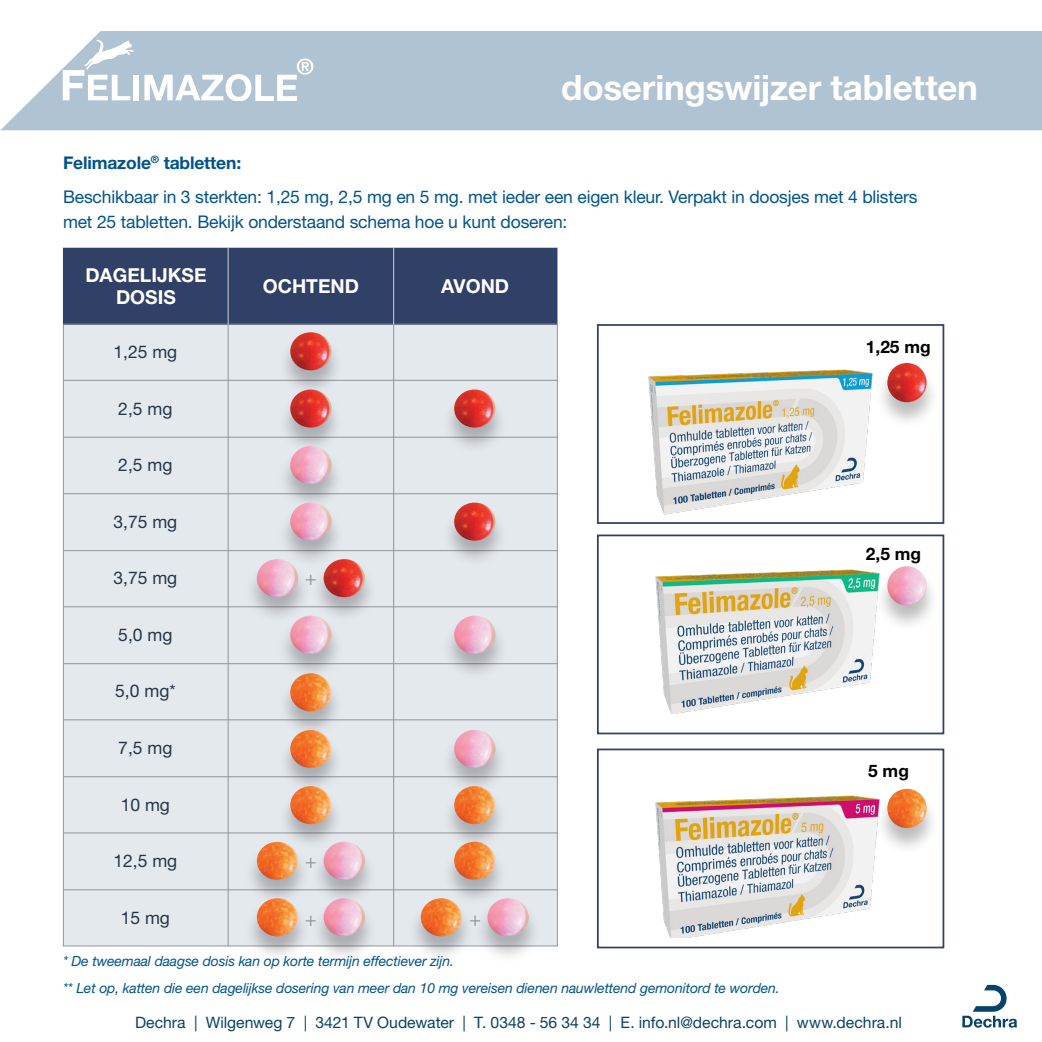
<style>
.page{position:relative;width:1042px;height:1042px;background:#fff}
.page>*{position:absolute;margin:0;border:0;box-sizing:border-box;transform-origin:0 0}
.Headline_20pt{font:700 35px "Helvetica Neue LT Std";letter-spacing:-.005em;color:#fff}
.t1{font:700 19.25px "Helvetica Neue LT Std";color:#fff}
.t2{font:19.25px "Myriad Pro";color:#939598}
.Bodytext_10pt{font:17.5px/24.5px "Helvetica Neue LT Std";letter-spacing:-.01em;color:#00538d}
.t3{font:17.5px "Helvetica Neue LT Std";color:#253646}
.Bodytext_10pt-2{font:700 17.5px "Helvetica Neue LT Std";letter-spacing:-.01em;color:#00538d}
.t4{font:700 17.32px "Helvetica Neue LT Std";color:#000}
.Body_White{font:15.75px "Helvetica Neue LT Std";color:#094269}
.Bodytext_10pt-3{font:italic 14px "Helvetica Neue LT Std";letter-spacing:-.01em;color:#00538d}
</style>
<div class="page">
<div style="left:63px;top:248px;width:495px;height:698px;background:#e4e9ee;border:1px solid #939598"></div>
<div style="left:63px;top:248px;width:165px;height:76px;background:#304066"></div>
<div style="left:228px;top:248px;width:165px;height:76px;background:#304066"></div>
<div style="left:393px;top:248px;width:164px;height:76px;background:#304066"></div>
<hr style="left:63px;top:324px;width:494px;height:1px;background:#939598">
<hr style="left:228px;top:324px;width:1px;height:622px;background:#939598">
<hr style="left:393px;top:324px;width:1px;height:622px;background:#939598">
<hr style="left:63px;top:380px;width:495px;height:1px;background:#939598">
<hr style="left:63px;top:493px;width:495px;height:1px;background:#939598">
<hr style="left:63px;top:606px;width:495px;height:1px;background:#939598">
<hr style="left:63px;top:719px;width:495px;height:1px;background:#939598">
<hr style="left:63px;top:832px;width:495px;height:1px;background:#939598">
<hr style="left:63px;top:437px;width:495px;height:1px;background:#939598">
<hr style="left:63px;top:550px;width:495px;height:1px;background:#939598">
<hr style="left:63px;top:663px;width:495px;height:1px;background:#939598">
<hr style="left:63px;top:776px;width:495px;height:1px;background:#939598">
<hr style="left:63px;top:889px;width:495px;height:1px;background:#939598">
<hr style="left:228px;top:248px;width:1px;height:76px;background:#d1d2d4">
<hr style="left:393px;top:248px;width:1px;height:76px;background:#d1d2d4">
<div style="left:278px;top:333px;width:66px;height:64px;background:#231f20;opacity:.3"></div>
<img style="left:290px;top:332px;width:41px;height:38px">
<div style="left:278px;top:391px;width:66px;height:63px;background:#231f20;opacity:.3"></div>
<img style="left:290px;top:389px;width:41px;height:39px">
<div style="left:442px;top:391px;width:66px;height:63px;background:#231f20;opacity:.3"></div>
<img style="left:454px;top:389px;width:41px;height:39px">
<div style="left:442px;top:504px;width:66px;height:63px;background:#231f20;opacity:.3"></div>
<img style="left:454px;top:502px;width:41px;height:39px">
<div style="left:277px;top:446px;width:68px;height:65px;background:#231f20;opacity:.3"></div>
<img style="left:290px;top:446px;width:42px;height:38px">
<div style="left:277px;top:503px;width:68px;height:65px;background:#231f20;opacity:.3"></div>
<img style="left:290px;top:502px;width:42px;height:39px">
<div style="left:244px;top:559px;width:68px;height:65px;background:#231f20;opacity:.3"></div>
<img style="left:257px;top:559px;width:41px;height:38px">
<div style="left:441px;top:616px;width:68px;height:65px;background:#231f20;opacity:.3"></div>
<img style="left:454px;top:615px;width:41px;height:39px">
<div style="left:441px;top:730px;width:68px;height:65px;background:#231f20;opacity:.3"></div>
<img style="left:454px;top:730px;width:41px;height:38px">
<div style="left:474px;top:898px;width:68px;height:65px;background:#231f20;opacity:.3"></div>
<img style="left:487px;top:898px;width:42px;height:38px">
<div style="left:310px;top:898px;width:68px;height:65px;background:#231f20;opacity:.3"></div>
<img style="left:324px;top:907px;width:41px;height:29px">
<div style="left:310px;top:842px;width:68px;height:65px;background:#231f20;opacity:.3"></div>
<img style="left:324px;top:841px;width:41px;height:39px">
<div style="left:278px;top:674px;width:66px;height:64px;background:#231f20;opacity:.3"></div>
<img style="left:290px;top:681px;width:41px;height:30px">
<div style="left:278px;top:731px;width:66px;height:63px;background:#231f20;opacity:.3"></div>
<img style="left:290px;top:730px;width:41px;height:38px">
<div style="left:278px;top:787px;width:66px;height:64px;background:#231f20;opacity:.3"></div>
<img style="left:290px;top:786px;width:41px;height:38px">
<div style="left:442px;top:843px;width:66px;height:63px;background:#231f20;opacity:.3"></div>
<img style="left:454px;top:851px;width:41px;height:29px">
<div style="left:442px;top:787px;width:66px;height:64px;background:#231f20;opacity:.3"></div>
<img style="left:454px;top:786px;width:41px;height:38px">
<div style="left:244px;top:843px;width:66px;height:63px;background:#231f20;opacity:.3"></div>
<img style="left:257px;top:842px;width:41px;height:38px">
<div style="left:244px;top:899px;width:66px;height:64px;background:#231f20;opacity:.3"></div>
<img style="left:257px;top:898px;width:41px;height:38px">
<div style="left:408px;top:899px;width:66px;height:64px;background:#231f20;opacity:.3"></div>
<img style="left:421px;top:898px;width:41px;height:38px">
<div style="left:311px;top:560px;width:66px;height:64px;background:#231f20;opacity:.3"></div>
<img style="left:324px;top:559px;width:41px;height:38px">
<div style="left:277px;top:616px;width:68px;height:65px;background:#231f20;opacity:.3"></div>
<img style="left:290px;top:615px;width:42px;height:39px">
<div style="left:597px;top:748px;width:347px;height:200px;border:2px solid #304067"></div>
<div style="left:597px;top:534px;width:347px;height:200px;border:2px solid #304067"></div>
<div style="left:597px;top:324px;width:347px;height:200px;border:2px solid #304067"></div>
<img style="left:648px;top:369px;width:225px;height:146px">
<img style="left:655px;top:569px;width:220px;height:146px">
<img style="left:655px;top:795px;width:220px;height:142px">
<div style="left:875px;top:790px;width:64px;height:64px;background:#231f20;opacity:.3"></div>
<img style="left:887px;top:789px;width:39px;height:39px;border-radius:20px">
<div style="left:875px;top:567px;width:64px;height:64px;background:#231f20;opacity:.3"></div>
<img style="left:887px;top:566px;width:39px;height:39px;border-radius:20px">
<div style="left:875px;top:364px;width:64px;height:64px;background:#231f20;opacity:.3"></div>
<img style="left:887px;top:363px;width:39px;height:39px;border-radius:20px">
<div style="left:1px;top:31px;width:1041px;height:99px;background:#afc3d2"></div>
<div style="left:134px;top:75px;width:5px;height:25px;background:#fff"></div>
<svg style="left:144px;top:58px;width:169px;height:42px"></svg>
<svg style="left:63px;top:40px;width:71px;height:60px"></svg>
<svg style="left:962px;top:985px;width:55px;height:42px"></svg>
<p class="Headline_20pt" style="left:561px;top:66px;width:418px">doseringswijzer tabletten</p>
<p class="Bodytext_10pt-2" style="left:63px;top:152px;width:180px">Felimazole<sup>®</sup> tabletten:</p>
<p class="Bodytext_10pt" style="left:63px;top:185px;width:856px">Beschikbaar in 3 sterkten: 1,25 mg, 2,5 mg en 5 mg. met ieder een eigen kleur. Verpakt in doosjes met 4 blisters met 25 tabletten. Bekijk onderstaand schema hoe u kunt doseren:</p>
<p class="t1" style="left:85px;top:263px;width:123px">DAGELIJKSE</p>
<p class="t1" style="left:116px;top:285px;width:61px">DOSIS</p>
<p class="t1" style="left:263px;top:274px;width:98px">OCHTEND</p>
<p class="t1" style="left:441px;top:274px;width:69px">AVOND</p>
<p class="t3" style="left:113px;top:342px;width:65px">1,25 mg</p>
<p class="t3" style="left:118px;top:398px;width:56px">2,5 mg</p>
<p class="t3" style="left:118px;top:455px;width:56px">2,5 mg</p>
<p class="t3" style="left:113px;top:511px;width:65px">3,75 mg</p>
<p class="t3" style="left:113px;top:568px;width:65px">3,75 mg</p>
<p class="t2" style="left:305px;top:567px;width:13px">+</p>
<p class="t3" style="left:118px;top:624px;width:56px">5,0 mg</p>
<p class="t3" style="left:115px;top:681px;width:62px">5,0 mg*</p>
<p class="t3" style="left:118px;top:737px;width:56px">7,5 mg</p>
<p class="t3" style="left:121px;top:794px;width:51px">10 mg</p>
<p class="t3" style="left:113px;top:850px;width:65px">12,5 mg</p>
<p class="t3" style="left:121px;top:907px;width:51px">15 mg</p>
<p class="t2" style="left:305px;top:850px;width:13px">+</p>
<p class="t2" style="left:305px;top:907px;width:13px">+</p>
<p class="t2" style="left:469px;top:907px;width:13px">+</p>
<p class="t4" style="left:866px;top:336px;width:66px">1,25 mg</p>
<p class="t4" style="left:866px;top:543px;width:57px">2,5 mg</p>
<p class="t4" style="left:868px;top:760px;width:42px">5 mg</p>
<p class="Bodytext_10pt-3" style="left:63px;top:953px;width:392px">* De tweemaal daagse dosis kan op korte termijn effectiever zijn.</p>
<p class="Bodytext_10pt-3" style="left:63px;top:979px;width:718px">** Let op, katten die een dagelijkse dosering van meer dan 10 mg vereisen dienen nauwlettend gemonitord te worden.</p>
<p class="Body_White" style="left:135px;top:1013px;width:768px">Dechra | Wilgenweg 7 | 3421 TV Oudewater | T. 0348 - 56 34 34 | E. info.nl@dechra.com | www.dechra.nl</p>
</div>
